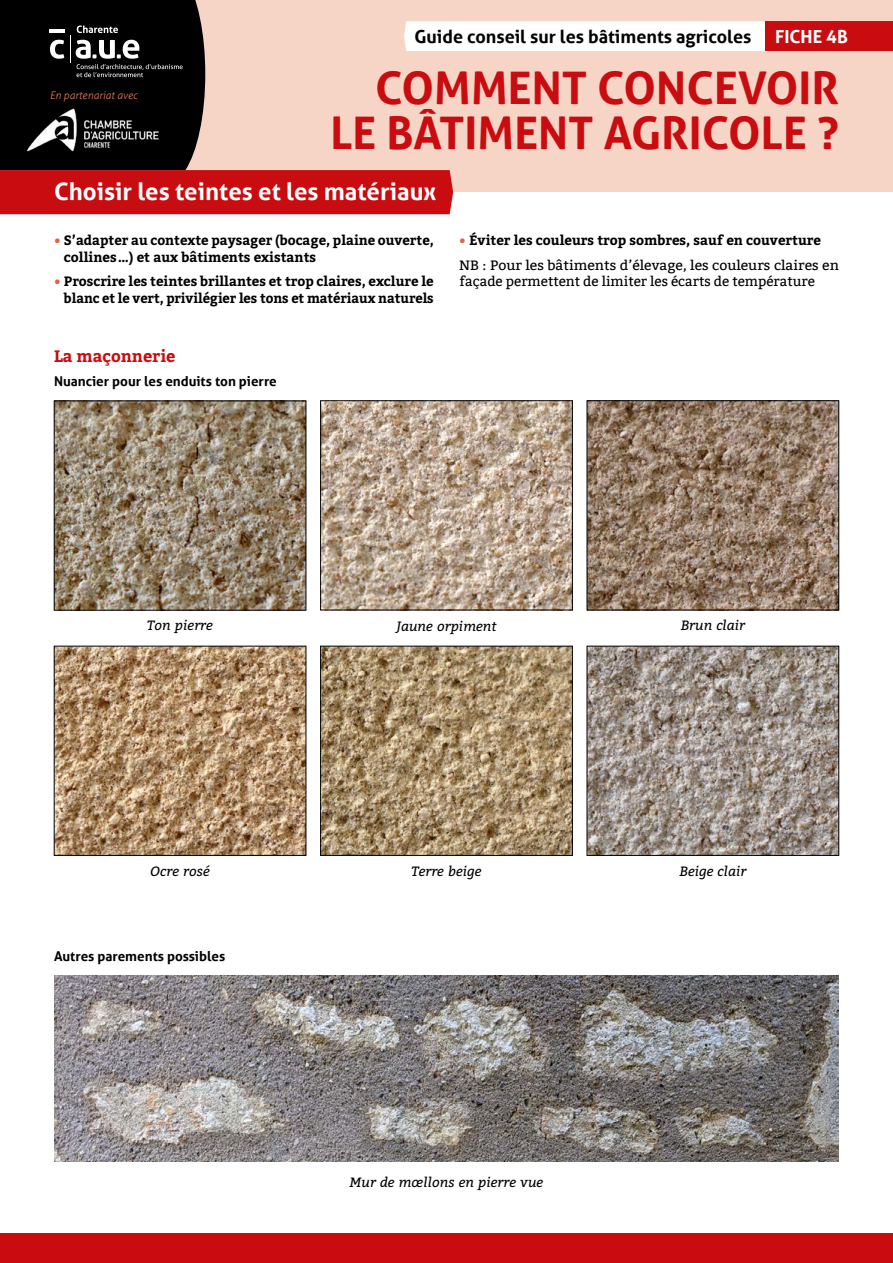
<style>
.page{position:relative;width:893px;height:1263px;background:#fff}
.page>*{position:absolute;margin:0;border:0;box-sizing:border-box;transform-origin:0 0}
.t1{font:700 45px/45px "Aller";color:#c90c0f;text-align:right}
.t2{font:700 24px "Aller";color:#fff}
.t3{font:700 18px "Aller";color:#000}
.t4{font:700 18px "Aller";color:#fff}
.t5{font:700 16.5px "Bitter";color:#c90c0f}
.t6{font:700 13.5px/16.2px "Bitter";color:#000}
.t7{font:13.5px/24.8px "Bitter";color:#000;scale:1.04 1}
.t8{font:italic 13.5px "Bitter";color:#000}
.t9{font:700 13.5px "Aller";color:#000}
.t10{font:13.5px "Bitter";color:#000}
.t11{font:italic 300 10.5px "Aller";color:#e07a5c}
.s1{font-weight:400;font-style:italic;color:#e06447}
.s2{font-style:italic;color:#e06447}
.s3{font-weight:700}
</style>
<div class="page">
<div style="left:0;top:0;width:893px;height:191px;background:#f6d5c6"></div>
<div style="left:0;top:1233px;width:893px;height:30px;background:#c90c0f"></div>
<div style="left:765px;top:21px;width:128px;height:30px;background:#c90c0f"></div>
<svg style="left:0;top:0;width:765px;height:214px"></svg>
<img style="left:54px;top:976px;width:785px;height:185px">
<img style="left:322px;top:402px;width:249px;height:206px">
<div style="left:320px;top:400px;width:253px;height:210px;border:1px solid #000"></div>
<img style="left:589px;top:402px;width:248px;height:206px">
<div style="left:587px;top:400px;width:252px;height:210px;border:1px solid #000"></div>
<img style="left:56px;top:648px;width:248px;height:205px">
<img style="left:322px;top:648px;width:249px;height:205px">
<div style="left:320px;top:646px;width:253px;height:209px;border:1px solid #000"></div>
<img style="left:589px;top:648px;width:248px;height:205px">
<div style="left:587px;top:646px;width:252px;height:209px;border:1px solid #000"></div>
<img style="left:56px;top:403px;width:248px;height:205px">
<div style="left:54px;top:401px;width:252px;height:209px;border:1px solid #000"></div>
<img style="left:24px;top:106px;width:141px;height:48px">
<p class="t11" style="left:50px;top:89px;width:89px">En partenariat avec</p>
<h3 class="t3" style="left:415px;top:25px;width:338px">Guide conseil sur les bâtiments agricoles</h3>
<h3 class="t4" style="left:775px;top:25px;width:74px">FICHE 4B</h3>
<h1 class="t1" style="left:330px;top:65px;width:510px">COMMENT CONCEVOIR<br>LE BÂTIMENT AGRICOLE ?</h1>
<h2 class="t2" style="left:54px;top:177px;width:384px">Choisir les teintes et les matériaux</h2>
<p class="t6" style="left:64px;top:233px;width:371px;text-indent:-10px"><span class="s1">•</span> S’adapter au contexte paysager (bocage, plaine ouverte, collines…) et aux bâtiments existants</p>
<p class="t6" style="left:54px;top:274px;width:381px;text-align:right"><span class="s1">•</span> Proscrire les teintes brillantes et trop claires, exclure le blanc et le vert, privilégier les tons et matériaux naturels</p>
<p class="t5" style="left:54px;top:346px;width:123px">La maçonnerie</p>
<p class="t9" style="left:54px;top:373px;width:224px">Nuancier pour les enduits ton pierre</p>
<p class="t7" style="left:459px;top:228px;width:367px"><span class="s2">•</span> <span class="s3">Éviter les couleurs trop sombres, sauf en couverture<br></span>NB : Pour les bâtiments d’élevage, les couleurs claires en</p>
<p class="t10" style="left:459px;top:274px;width:357px">façade permettent de limiter les écarts de température</p>
<p class="t8" style="left:147px;top:615px;width:67px">Ton pierre</p>
<p class="t8" style="left:396px;top:616px;width:102px">Jaune orpiment</p>
<p class="t8" style="left:681px;top:615px;width:66px">Brun clair</p>
<p class="t8" style="left:150px;top:861px;width:61px">Ocre rosé</p>
<p class="t8" style="left:411px;top:861px;width:72px">Terre beige</p>
<p class="t8" style="left:679px;top:861px;width:68px">Beige clair</p>
<p class="t9" style="left:54px;top:948px;width:173px">Autres parements possibles</p>
<p class="t8" style="left:350px;top:1172px;width:195px">Mur de mœllons en pierre vue</p>
</div>
